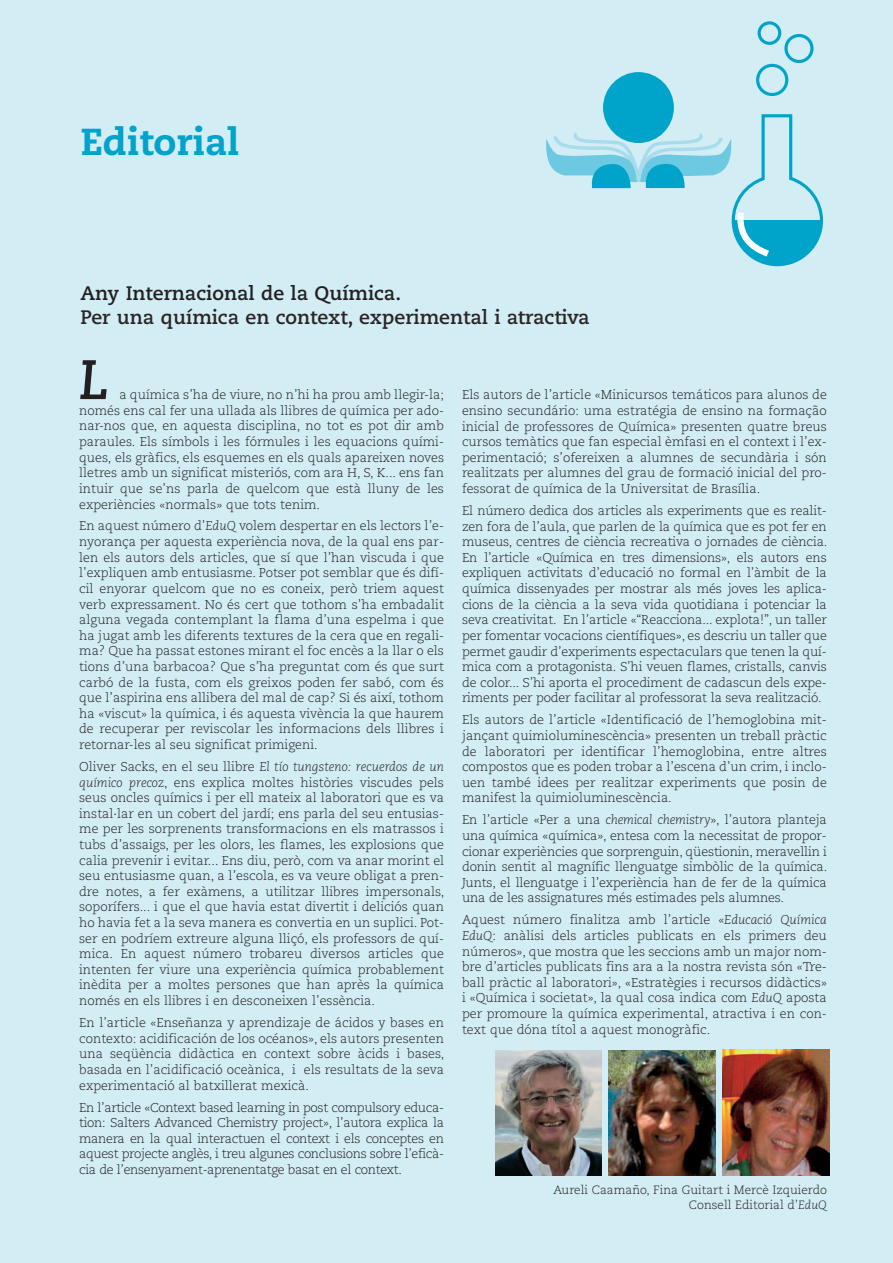
<style>
.page{position:relative;width:893px;height:1263px;background:#d3edf5}
.page>*{position:absolute;margin:0;border:0;box-sizing:border-box;transform-origin:0 0}
.t1{font:italic 700 55.5px "Caecilia";color:#231f20}
.t2{font:800 37.5px "Caecilia";color:#00a4ca}
.t3{font:700 19.5px "Caecilia";color:#2b2424}
.t4{font:700 19.5px "Caecilia";color:#231f20}
.t5{font:300 12.75px/15.6px "Caecilia";color:#231f20;text-align:justify}
.t6{font:300 12px/15px "Caecilia";color:#231f20;text-align:right}
.s1{font-style:italic}
</style>
<div class="page">
<h2 class="t2" style="left:81px;top:126px;width:160px">Editorial</h2>
<h3 class="t4" style="left:81px;top:285px;width:322px">Any Internacional de la Química.</h3>
<h3 class="t3" style="left:81px;top:309px;width:511px">Per una química en context, experimental i atractiva</h3>
<h1 class="t1" style="left:79px;top:356px;width:31px">L</h1>
<p class="t5" style="left:79px;top:388px;width:367px;text-indent:40px">a química s’ha de viure, no n’hi ha prou amb llegir-la; només ens cal fer una ullada als llibres de química per ado&shy;nar-nos que, en aquesta disciplina, no tot es pot dir amb paraules. Els símbols i les fórmules i les equacions quími&shy;ques, els gràfics, els esquemes en els quals apareixen noves lletres amb un significat misteriós, com ara H, S, K... ens fan intuir que se’ns parla de quelcom que està lluny de les experiències «normals» que tots tenim.</p>
<p class="t5" style="left:79px;top:519px;width:366px">En aquest número d’<span class="s1">EduQ</span> volem despertar en els lectors l’e&shy;nyorança per aquesta experiència nova, de la qual ens par&shy;len els autors dels articles, que sí que l’han viscuda i que l’expliquen amb entusiasme. Potser pot semblar que és difí&shy;cil enyorar quelcom que no es coneix, però triem aquest verb expressament. No és cert que tothom s’ha embadalit alguna vegada contemplant la flama d’una espelma i que ha jugat amb les diferents textures de la cera que en regali&shy;ma? Que ha passat estones mirant el foc encès a la llar o els tions d’una barbacoa? Que s’ha preguntat com és que surt carbó de la fusta, com els greixos poden fer sabó, com és que l’aspirina ens allibera del mal de cap? Si és així, tothom ha «viscut» la química, i és aquesta vivència la que haurem de recuperar per reviscolar les informacions dels llibres i retornar-les al seu significat primigeni.</p>
<p class="t5" style="left:79px;top:760px;width:367px">Oliver Sacks, en el seu llibre <span class="s1">El tío tungsteno: recuerdos de un químico precoz</span>, ens explica moltes històries viscudes pels seus oncles químics i per ell mateix al laboratori que es va instal·lar en un cobert del jardí; ens parla del seu entusias&shy;me per les sorprenents transformacions en els matrassos i tubs d’assaigs, per les olors, les flames, les explosions que calia prevenir i evitar... Ens diu, però, com va anar morint el seu entusiasme quan, a l’escola, es va veure obligat a pren&shy;dre notes, a fer exàmens, a utilitzar llibres impersonals, soporífers... i que el que havia estat divertit i deliciós quan ho havia fet a la seva manera es convertia en un suplici. Pot&shy;ser en podríem extreure alguna lliçó, els professors de quí&shy;mica. En aquest número trobareu diversos articles que intenten fer viure una experiència química probablement inèdita per a moltes persones que han après la química només en els llibres i en desconeixen l’essència.</p>
<p class="t5" style="left:79px;top:1016px;width:367px">En l’article «Enseñanza y aprendizaje de ácidos y bases en contexto: acidificación de los océanos», els autors presenten una seqüència didàctica en context sobre àcids i bases, basada en l’acidificació oceànica, i els resultats de la seva experimentació al batxillerat mexicà.</p>
<p class="t5" style="left:79px;top:1100px;width:366px">En l’article «Context based learning in post compulsory educa&shy;tion: Salters Advanced Chemistry project», l’autora explica la manera en la qual interactuen el context i els conceptes en aquest projecte anglès, i treu algunes conclusions sobre l’eficà&shy;cia de l’ensenyament-aprenentatge basat en el context.</p>
<p class="t5" style="left:462px;top:388px;width:366px">Els autors de l’article «Minicursos temáticos para alunos de ensino secundário: uma estratégia de ensino na formação inicial de professores de Química» presenten quatre breus cursos temàtics que fan especial èmfasi en el context i l’ex&shy;perimentació; s’ofereixen a alumnes de secundària i són realitzats per alumnes del grau de formació inicial del pro&shy;fessorat de química de la Universitat de Brasília.</p>
<p class="t5" style="left:462px;top:504px;width:367px">El número dedica dos articles als experiments que es realit&shy;zen fora de l’aula, que parlen de la química que es pot fer en museus, centres de ciència recreativa o jornades de ciència.<br>En l’article «Química en tres dimensions», els autors ens expliquen activitats d’educació no formal en l’àmbit de la química dissenyades per mostrar als més joves les aplica&shy;cions de la ciència a la seva vida quotidiana i potenciar la seva creativitat. En l’article «“Reacciona... explota!”, un taller per fomentar vocacions científiques», es descriu un taller que permet gaudir d’experiments espectaculars que tenen la quí&shy;mica com a protagonista. S’hi veuen flames, cristalls, canvis de color... S’hi aporta el procediment de cadascun dels expe&shy;riments per poder facilitar al professorat la seva realització.</p>
<p class="t5" style="left:462px;top:713px;width:366px">Els autors de l’article «Identificació de l’hemoglobina mit&shy;jançant quimioluminescència» presenten un treball pràctic de laboratori per identificar l’hemoglobina, entre altres compostos que es poden trobar a l’escena d’un crim, i inclo&shy;uen també idees per realitzar experiments que posin de manifest la quimioluminescència.</p>
<p class="t5" style="left:462px;top:813px;width:367px">En l’article «Per a una <span class="s1">chemical chemistry</span>», l’autora planteja una química «química», entesa com la necessitat de propor&shy;cionar experiències que sorprenguin, qüestionin, meravellin i donin sentit al magnífic llenguatge simbòlic de la química.<br>Junts, el llenguatge i l’experiència han de fer de la química una de les assignatures més estimades pels alumnes.</p>
<p class="t5" style="left:462px;top:913px;width:366px">Aquest número finalitza amb l’article «<span class="s1">Educació Química EduQ</span>: anàlisi dels articles publicats en els primers deu números», que mostra que les seccions amb un major nom&shy;bre d’articles publicats fins ara a la nostra revista són «Tre&shy;ball pràctic al laboratori», «Estratègies i recursos didàctics» i «Química i societat», la qual cosa indica com <span class="s1">EduQ</span> aposta per promoure la química experimental, atractiva i en con&shy;text que dóna títol a aquest monogràfic.</p>
<p class="t6" style="left:553px;top:1183px;width:275px">Aureli Caamaño, Fina Guitart i Mercè Izquierdo<br>Consell Editorial d’<span class="s1">EduQ</span></p>
</div>
